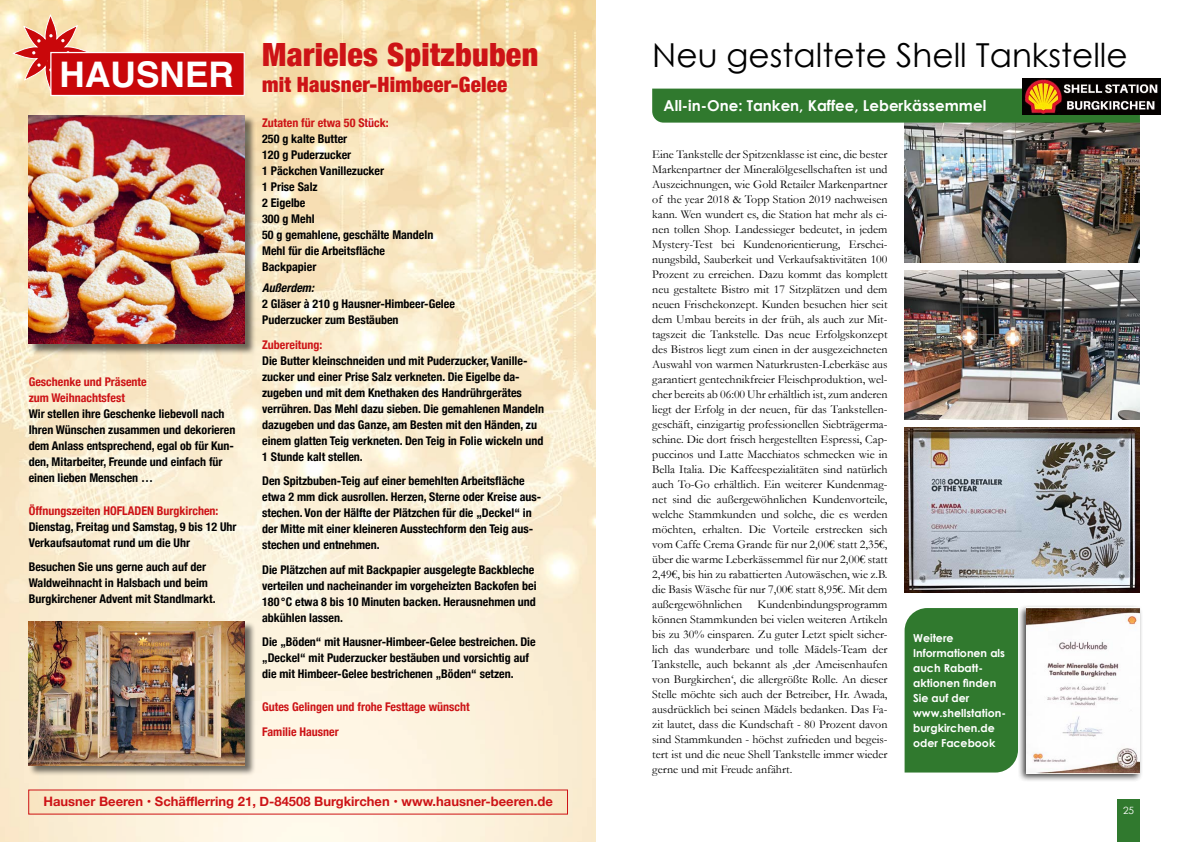
<style>
.page{position:relative;width:1191px;height:842px;background:#fff}
.page>*{position:absolute;margin:0;border:0;box-sizing:border-box;transform-origin:0 0}
.t1{font:33px "Century Gothic";color:#000}
.t2{font:900 condensed 32px "Helvetica Neue";letter-spacing:.01em;color:#cd1316}
.t3{font:900 condensed 21px "Helvetica Neue";letter-spacing:.01em;color:#cd1316}
.t4{font:700 15px "Century Gothic";color:#fff}
.t5{font:700 13px "Helvetica Neue";color:#cd1316}
.t6{font:12px/15px "Garamond";color:#000;text-align:justify}
.t7{font:700 condensed 12px/16px "Helvetica Neue";color:#000}
.t8{font:700 condensed 12px/24.5px "Helvetica Neue";color:#cd1316}
.t9{font:italic 700 condensed 12px "Helvetica Neue LT Std";color:#000}
.t10{font:700 11px/15px "Century Gothic";color:#fff}
.t11{font:10px "Century Gothic";color:#fff}
</style>
<div class="page">
<div style="left:1117px;top:799px;width:23px;height:43px;background:#30792e"></div>
<img style="left:904px;top:123px;width:236px;height:140px">
<div style="left:904px;top:608px;width:113px;height:164px;background:#30792e"></div>
<div style="left:652px;top:89px;width:488px;height:34px;background:#30792e"></div>
<img style="left:904px;top:270px;width:236px;height:150px">
<img style="left:904px;top:428px;width:236px;height:165px">
<div style="left:1017px;top:604px;width:125px;height:178px;background:#000;opacity:.75"></div>
<img style="left:1026px;top:608px;width:114px;height:165px">
<img style="left:0;top:0;width:595px;height:842px">
<div style="left:29px;top:115px;width:227px;height:240px;background:#000;opacity:.56"></div>
<img style="left:29px;top:115px;width:216px;height:229px">
<svg style="left:13px;top:15px;width:76px;height:76px;background:#eaa185"></svg>
<div style="left:51px;top:53px;width:193px;height:42px;background:#c9070a"></div>
<div style="left:50px;top:52px;width:195px;height:44px;border:1px solid #fff"></div>
<img style="left:30px;top:791px;width:536px;height:21px">
<div style="left:28px;top:621px;width:228px;height:155px;background:#000;opacity:.56"></div>
<img style="left:28px;top:621px;width:217px;height:144px">
<img style="left:1022px;top:78px;width:138px;height:37px">
<h2 class="t2" style="left:262px;top:29px;width:278px">Marieles Spitzbuben</h2>
<h3 class="t3" style="left:60px;top:67px;width:449px"><sup>HAUSNER</sup> mit Hausner-Himbeer-Gelee</h3>
<p class="t8" style="left:262px;top:109px;width:128px">Zutaten für etwa 50 Stück:</p>
<p class="t7" style="left:262px;top:130px;width:173px">250 g kalte Butter<br>120 g Puderzucker<br>1 Päckchen Vanillezucker<br>1 Prise Salz<br>2 Eigelbe<br>300 g Mehl<br>50 g gemahlene, geschälte Mandeln<br>Mehl für die Arbeitsfläche<br>Backpapier</p>
<p class="t9" style="left:262px;top:281px;width:53px">Außerdem:</p>
<p class="t7" style="left:262px;top:295px;width:194px">2 Gläser à 210 g Hausner-Himbeer-Gelee<br>Puderzucker zum Bestäuben</p>
<p class="t8" style="left:262px;top:332px;width:62px">Zubereitung:</p>
<p class="t7" style="left:262px;top:352px;width:283px">Die Butter kleinschneiden und mit Puderzucker, Vanille&shy;zucker und einer Prise Salz verkneten. Die Eigelbe da&shy;zugeben und mit dem Knethaken des Handrührgerätes verrühren. Das Mehl dazu sieben. Die gemahlenen Mandeln dazugeben und das Ganze, am Besten mit den Händen, zu einem glatten Teig verkneten. Den Teig in Folie wickeln und 1 Stunde kalt stellen.</p>
<p class="t7" style="left:262px;top:472px;width:281px">Den Spitzbuben-Teig auf einer bemehlten Arbeitsfläche etwa 2 mm dick ausrollen. Herzen, Sterne oder Kreise aus&shy;stechen. Von der Hälfte der Plätzchen für die „Deckel“ in der Mitte mit einer kleineren Ausstechform den Teig aus&shy;stechen und entnehmen.</p>
<p class="t7" style="left:262px;top:561px;width:276px">Die Plätzchen auf mit Backpapier ausgelegte Backbleche verteilen und nacheinander im vorgeheizten Backofen bei 180 °C etwa 8 bis 10 Minuten backen. Herausnehmen und abkühlen lassen.</p>
<p class="t7" style="left:262px;top:633px;width:275px">Die „Böden“ mit Hausner-Himbeer-Gelee bestreichen. Die „Deckel“ mit Puderzucker bestäuben und vorsichtig auf die mit Himbeer-Gelee bestrichenen „Böden“ setzen.</p>
<p class="t8" style="left:262px;top:694px;width:209px">Gutes Gelingen und frohe Festtage wünscht<br>Familie Hausner</p>
<p class="t8" style="left:29px;top:373px;width:119px;line-height:16px">Geschenke und Präsente zum Weihnachtsfest</p>
<p class="t7" style="left:29px;top:405px;width:208px">Wir stellen ihre Geschenke liebevoll nach Ihren Wünschen zusammen und dekorieren dem Anlass entsprechend, egal ob für Kun&shy;den, Mitarbeiter, Freunde und einfach für einen lieben Menschen …</p>
<p class="t8" style="left:29px;top:497px;width:191px">Öffnungszeiten HOFLADEN Burgkirchen:</p>
<p class="t7" style="left:29px;top:518px;width:209px">Dienstag, Freitag und Samstag, 9 bis 12 Uhr<br>Verkaufsautomat rund um die Uhr</p>
<p class="t7" style="left:29px;top:558px;width:188px">Besuchen Sie uns gerne auch auf der<br>Waldweihnacht in Halsbach und beim<br>Burgkirchener Advent mit Standlmarkt.</p>
<p class="t5" style="left:43px;top:791px;width:511px">Hausner Beeren • Schäfflerring 21, D-84508 Burgkirchen • www.hausner-beeren.de</p>
<h1 class="t1" style="left:652px;top:32px;width:477px">Neu gestaltete Shell Tankstelle</h1>
<p class="t4" style="left:663px;top:94px;width:324px">All-in-One: Tanken, Kaffee, Leberkässemmel</p>
<p class="t6" style="left:652px;top:146px;width:237px">Eine Tankstelle der Spitzenklasse ist eine, die bester Markenpartner der Mineralölgesellschaften ist und Auszeichnungen, wie Gold Retailer Markenpartner of the year 2018 &amp; Topp Station 2019 nachweisen kann. Wen wundert es, die Station hat mehr als ei&shy;nen tollen Shop. Landessieger bedeutet, in jedem Mystery-Test bei Kundenorientierung, Erschei&shy;nungsbild, Sauberkeit und Verkaufsaktivitäten 100<br>Prozent zu erreichen. Dazu kommt das komplett neu gestaltete Bistro mit 17 Sitzplätzen und dem neuen Frischekonzept. Kunden besuchen hier seit dem Umbau bereits in der früh, als auch zur Mit&shy;tagszeit die Tankstelle. Das neue Erfolgskonzept des Bistros liegt zum einen in der ausgezeichneten Auswahl von warmen Naturkrusten-Leberkäse aus garantiert gentechnikfreier Fleischproduktion, wel&shy;cher bereits ab 06:00 Uhr erhältlich ist, zum anderen liegt der Erfolg in der neuen, für das Tankstellen&shy;geschäft, einzigartig professionellen Siebträgerma&shy;schine. Die dort frisch hergestellten Espressi, Cap&shy;puccinos und Latte Macchiatos schmecken wie in Bella Italia. Die Kaffeespezialitäten sind natürlich auch To-Go erhältlich. Ein weiterer Kundenmag&shy;net sind die außergewöhnlichen Kundenvorteile, welche Stammkunden und solche, die es werden möchten, erhalten. Die Vorteile erstrecken sich vom Caffe Crema Grande für nur 2,00€ statt 2,35€, über die warme Leberkässemmel für nur 2,00€ statt 2,49€, bis hin zu rabattierten Autowäschen, wie z.B. die Basis Wäsche für nur 7,00€ statt 8,95€. Mit dem außergewöhnlichen</p>
<p class="t6" style="left:652px;top:596px;width:237px;text-indent:105px">Kundenbindungsprogramm können Stammkunden bei vielen weiteren Artikeln bis zu 30% einsparen. Zu guter Letzt spielt sicher&shy;lich das wunderbare und tolle Mädels-Team der Tankstelle, auch bekannt als ‚der Ameisenhaufen von Burgkirchen‘, die allergrößte Rolle. An dieser Stelle möchte sich auch der Betreiber, Hr. Awada, ausdrücklich bei seinen Mädels bedanken. Das Fa&shy;zit lautet, dass die Kundschaft - 80 Prozent davon sind Stammkunden - höchst zufrieden und begeis&shy;tert ist und die neue Shell Tankstelle immer wieder gerne und mit Freude anfährt.</p>
<p class="t10" style="left:913px;top:630px;width:94px">Weitere<br>Informationen als auch Rabatt&shy;aktionen finden<br>Sie auf der www.shellstation&shy;burgkirchen.de oder Facebook</p>
<p class="t11" style="left:1123px;top:803px;width:13px">25</p>
</div>
